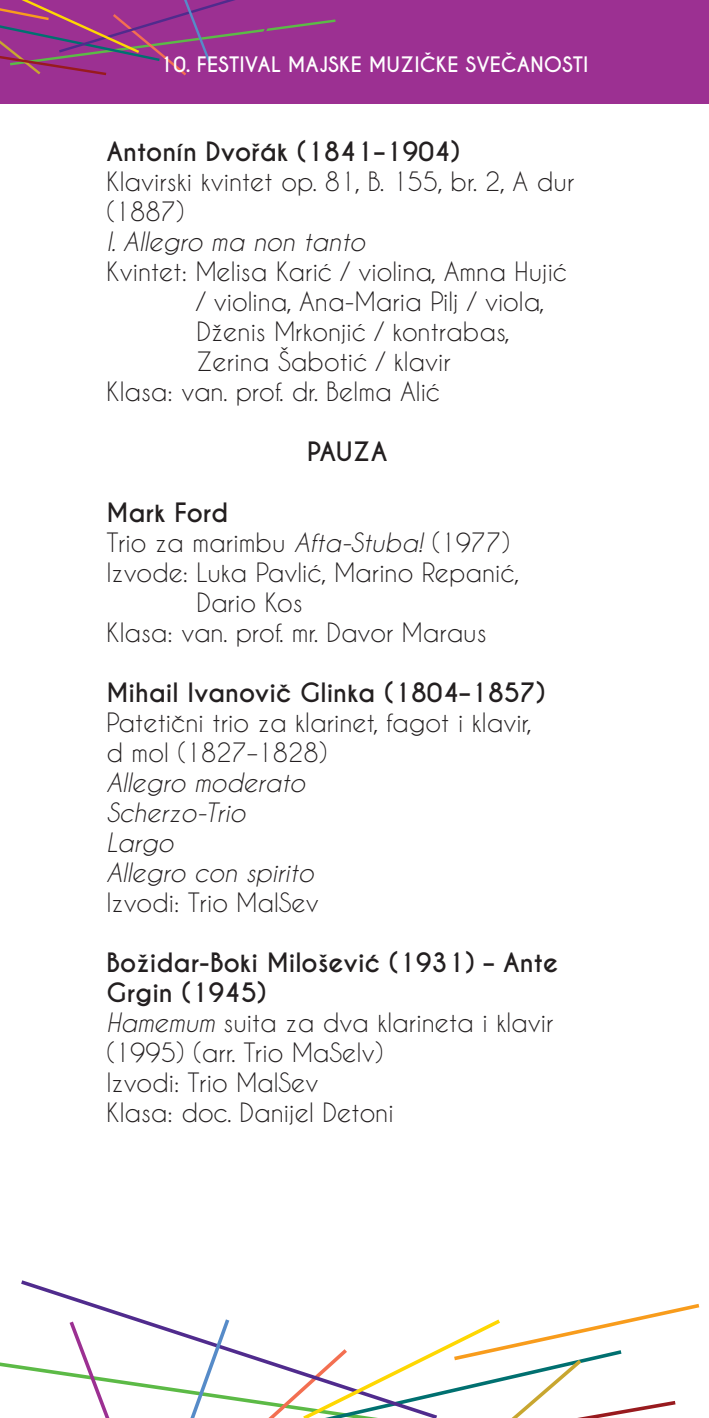
<style>
.page{position:relative;width:709px;height:1418px;background:#fff}
.page>*{position:absolute;margin:0;border:0;box-sizing:border-box;transform-origin:0 0}
.IZVODE{font:25px/30px "Caviar Dreams";color:#231f20}
.t1{font:700 25px/30px "Caviar Dreams";color:#231f20}
.t2{font:italic 25px "Caviar Dreams";color:#231f20}
.t3{font:700 20px "Caviar Dreams";color:#fff}
.s1{font-style:italic}
</style>
<div class="page">
<div style="left:0;top:0;width:709px;height:103px;background:#9c3092"></div>
<svg style="left:21px;top:1280px;width:65px;height:21px"></svg>
<svg style="left:0;top:1301px;width:700px;height:116px"></svg>
<svg style="left:0;top:0;width:336px;height:76px"></svg>
<p class="t3" style="left:159px;top:53px;width:430px">10. FESTIVAL MAJSKE MUZIČKE SVEČANOSTI</p>
<p class="t1" style="left:106px;top:138px;width:355px">Antonín Dvořák (1841–1904)</p>
<p class="IZVODE" style="left:106px;top:166px;width:469px">Klavirski kvintet op. 81, B. 155, br. 2, A dur (1887)</p>
<p class="t2" style="left:106px;top:227px;width:260px">I. Allegro ma non tanto</p>
<p class="IZVODE" style="left:196px;top:256px;width:372px;text-indent:-90px">Kvintet: Melisa Karić / violina, Amna Hujić / violina, Ana-Maria Pilj / viola,<br>Dženis Mrkonjić / kontrabas,<br>Zerina Šabotić / klavir</p>
<p class="IZVODE" style="left:106px;top:376px;width:335px">Klasa: van. prof. dr. Belma Alić</p>
<p class="t1" style="left:307px;top:438px;width:82px">PAUZA</p>
<p class="t1" style="left:106px;top:498px;width:123px">Mark Ford</p>
<p class="IZVODE" style="left:106px;top:526px;width:405px">Trio za marimbu <span class="s1">Afta-Stuba!</span> (1977)</p>
<p class="IZVODE" style="left:196px;top:556px;width:324px;text-indent:-90px">Izvode: Luka Pavlić, Marino Repanić,<br>Dario Kos</p>
<p class="IZVODE" style="left:106px;top:616px;width:382px">Klasa: van. prof. mr. Davor Maraus</p>
<p class="t1" style="left:106px;top:678px;width:440px">Mihail Ivanovič Glinka (1804–1857)</p>
<p class="IZVODE" style="left:106px;top:706px;width:427px">Patetični trio za klarinet, fagot i klavir, d mol (1827–1828)</p>
<p class="t2" style="left:106px;top:767px;width:200px">Allegro moderato</p>
<p class="t2" style="left:106px;top:797px;width:140px">Scherzo-Trio</p>
<p class="t2" style="left:106px;top:827px;width:68px">Largo</p>
<p class="t2" style="left:106px;top:857px;width:209px">Allegro con spirito</p>
<p class="IZVODE" style="left:106px;top:886px;width:214px">Izvodi: Trio MalSev</p>
<p class="t1" style="left:106px;top:948px;width:453px">Božidar-Boki Milošević (1931) – Ante<br>Grgin (1945)</p>
<p class="IZVODE" style="left:106px;top:1006px;width:448px"><span class="s1">Hamemum</span> suita za dva klarineta i klavir (1995) (arr. Trio MaSeIv)</p>
<p class="IZVODE" style="left:106px;top:1066px;width:213px">Izvodi: Trio MalSev</p>
<p class="IZVODE" style="left:106px;top:1096px;width:289px">Klasa: doc. Danijel Detoni</p>
</div>
